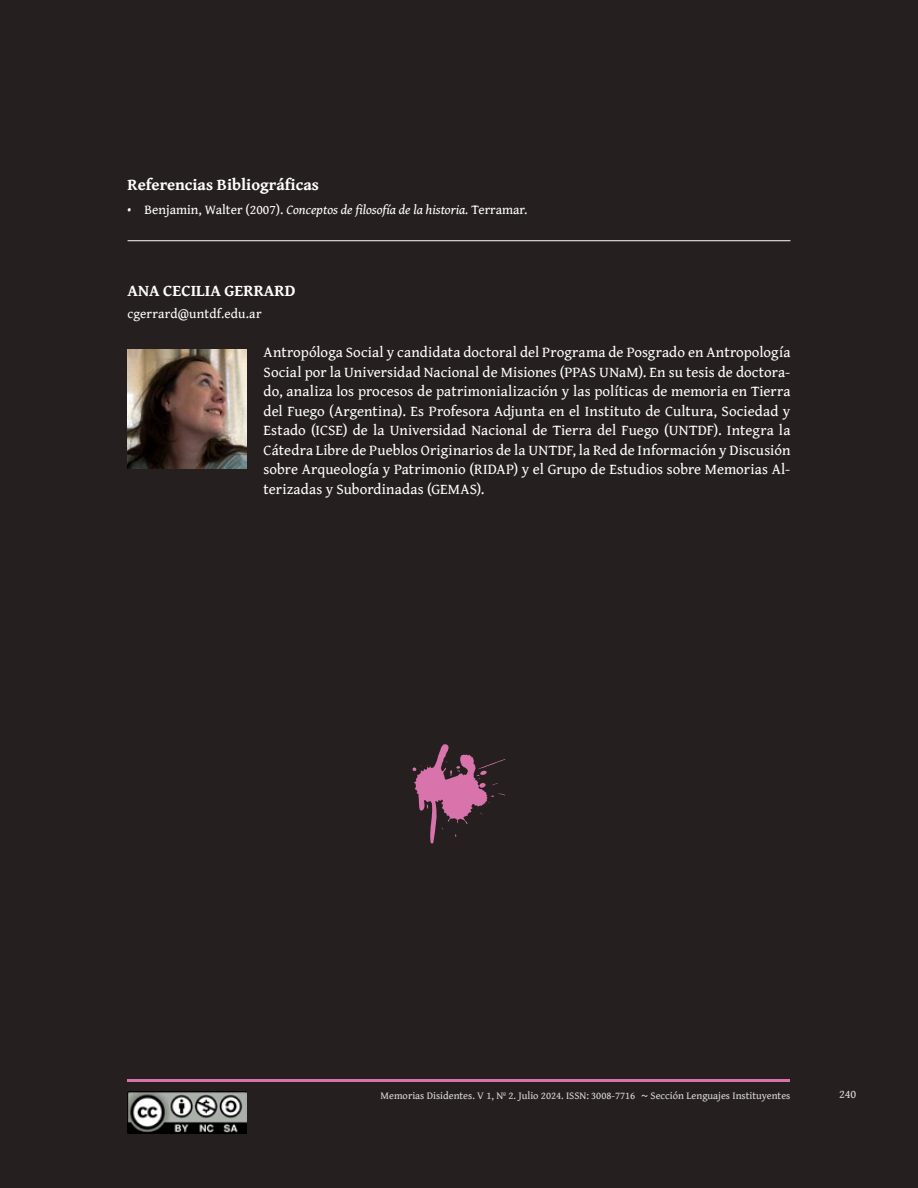
<style>
.page{position:relative;width:918px;height:1188px;background:#261f1f}
.page>*{position:absolute;margin:0;border:0;box-sizing:border-box;transform-origin:0 0}
.t1{font:700 16.5px "Gentium Book Plus";color:#fff}
.t2{font:15px/19.5px "Gentium Book Plus";letter-spacing:.005em;color:#fff;text-align:justify}
.t3{font:italic 13.5px "Gentium Book Plus";color:#fff}
.t4{font:13.5px "Gentium Book Plus";letter-spacing:.01em;color:#fff}
.t5{font:12px "Gentium Book Plus";color:#dadada}
.t6{font:10.5px "Gentium Book Plus";color:#dadada}
.s1{font-style:normal}
.s2{font-family:"Roboto Slab"}
</style>
<div class="page">
<svg style="left:413px;top:744px;width:92px;height:100px"></svg>
<hr style="left:128px;top:1079px;width:662px;height:2px;background:#d872ab">
<hr style="left:128px;top:240px;width:662px;height:1px;background:#fff">
<img style="left:128px;top:1091px;width:118px;height:42px">
<img style="left:128px;top:350px;width:119px;height:119px">
<p class="t1" style="left:128px;top:169px;width:193px">Referencias Bibliográficas</p>
<p class="t3" style="left:128px;top:196px;width:401px"><span class="s1">• Benjamin, Walter (2007).</span> Conceptos de filosofía de la historia. <span class="s1">Terramar.</span></p>
<p class="t1" style="left:128px;top:275px;width:169px">ANA CECILIA GERRARD</p>
<p class="t4" style="left:128px;top:301px;width:136px">cgerrard@untdf.edu.ar</p>
<p class="t2" style="left:264px;top:342px;width:528px">Antropóloga Social y candidata doctoral del Programa de Posgrado en Antropología Social por la Universidad Nacional de Misiones (PPAS UNaM). En su tesis de doctora&shy;do, analiza los procesos de patrimonialización y las políticas de memoria en Tierra del Fuego (Argentina). Es Profesora Adjunta en el Instituto de Cultura, Sociedad y Estado (ICSE) de la Universidad Nacional de Tierra del Fuego (UNTDF). Integra la Cátedra Libre de Pueblos Originarios de la UNTDF, la Red de Información y Discusión sobre Arqueología y Patrimonio (RIDAP) y el Grupo de Estudios sobre Memorias Al&shy;terizadas y Subordinadas (GEMAS).</p>
<p class="t6" style="left:381px;top:1086px;width:411px">Memorias Disidentes. V 1, Nº 2. Julio 2024. ISSN: 3008-7716 <span class="s2">~</span> Sección Lenguajes Instituyentes</p>
<p class="t5" style="left:839px;top:1083px;width:19px">240</p>
</div>
